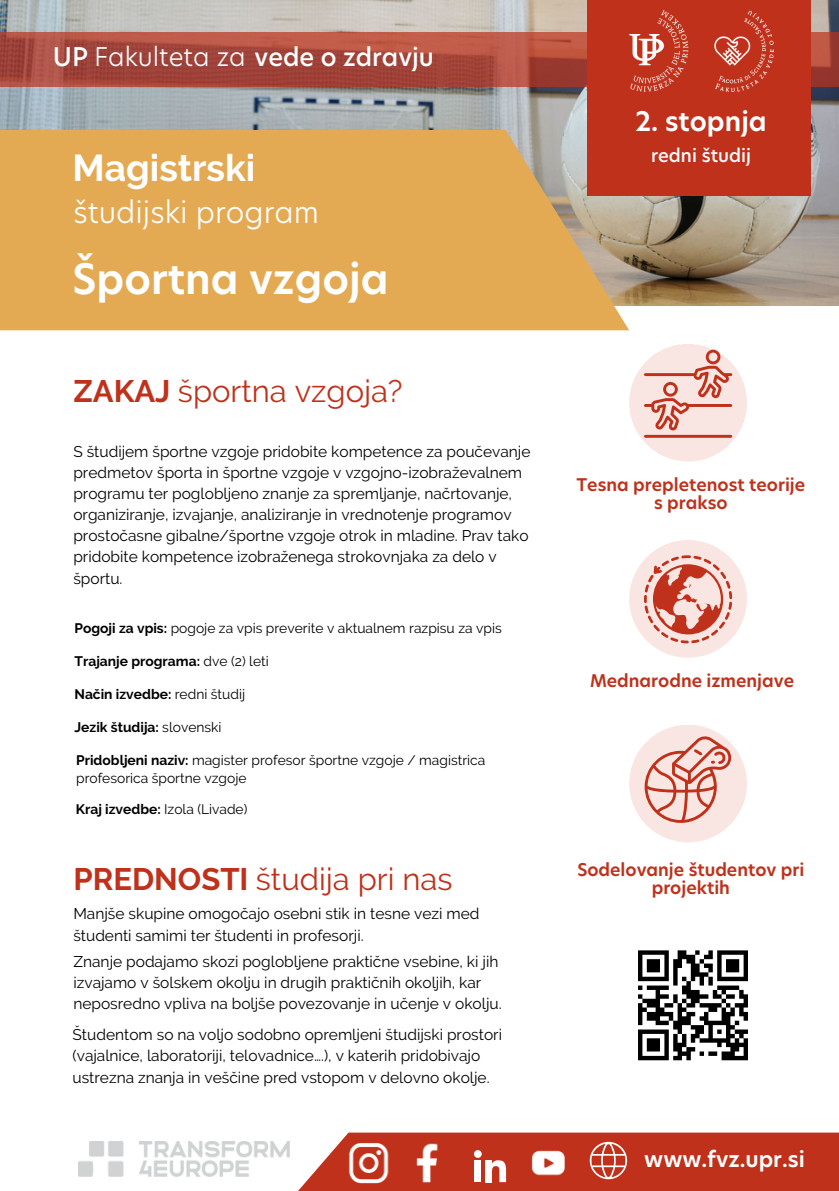
<style>
.page{position:relative;width:839px;height:1191px;background:#fff}
.page>*{position:absolute;margin:0;border:0;box-sizing:border-box;transform-origin:0 0}
.t1{font:600 41px "Hero New";color:#fff}
.t2{font:700 37.2px "Raleway";color:#fff}
.t3{font:31px "Raleway";color:#bf311a}
.t4{font:300 29.6px "Hero New";color:#fff}
.t5{font:600 26.4px "Hero New";color:#fff}
.t6{font:500 24.6px "Hero New";color:#fff}
.t7{font:600 21.4px "Hero New";color:#fff}
.t8{font:500 18px "Hero New";color:#fff}
.t9{font:600 17.2px/18px "Hero New";color:#bf311a;text-align:center}
.t10{font:15.4px/21.2px "Raleway";color:#000}
.t11{font:13.8px/18.4px "Raleway";color:#000}
.t12{font:700 13.8px "Raleway";color:#000}
.s1{font-size:25.4px}
.s2{font-weight:300;font-size:25.4px}
.s3{font-weight:700}
.s4{font-weight:400}
</style>
<div class="page">
<img style="left:0;top:0;width:838px;height:305px">
<div style="left:0;top:228px;width:629px;height:102px;background:#e4aa53"></div>
<div style="left:0;top:130px;width:568px;height:102px;background:#e4aa53"></div>
<svg style="left:0;top:32px;width:838px;height:54px;background:#aa4a3d"></svg>
<div style="left:629px;top:344px;width:118px;height:118px;background:#f9e6e2;border-radius:50%"></div>
<div style="left:629px;top:540px;width:118px;height:118px;background:#f9e6e2;border-radius:50%"></div>
<div style="left:587px;top:0;width:223px;height:196px;background:#bf311a"></div>
<img style="left:629px;top:10px;width:144px;height:81px">
<svg style="left:644px;top:555px;width:88px;height:88px"></svg>
<div style="left:629px;top:725px;width:118px;height:117px;background:#f9e6e2;border-radius:50%"></div>
<svg style="left:644px;top:736px;width:87px;height:86px"></svg>
<svg style="left:644px;top:350px;width:88px;height:80px"></svg>
<hr style="left:644px;top:435px;width:88px;height:3px;background:#bf311a">
<div style="left:638px;top:950px;width:30px;height:5px;background:#000"></div>
<div style="left:646px;top:959px;width:14px;height:5px;background:#000"></div>
<hr style="left:646px;top:964px;width:14px;height:4px;background:#000">
<hr style="left:646px;top:968px;width:14px;height:4px;background:#000">
<svg style="left:638px;top:955px;width:4px;height:22px"></svg>
<hr style="left:638px;top:977px;width:30px;height:4px;background:#000">
<hr style="left:646px;top:986px;width:22px;height:4px;background:#000">
<hr style="left:642px;top:999px;width:18px;height:4px;background:#000">
<div style="left:646px;top:1003px;width:14px;height:5px;background:#000"></div>
<hr style="left:646px;top:1012px;width:27px;height:4px;background:#000">
<div style="left:646px;top:1016px;width:14px;height:5px;background:#000"></div>
<svg style="left:638px;top:986px;width:8px;height:39px"></svg>
<svg style="left:638px;top:1030px;width:17px;height:4px"></svg>
<div style="left:646px;top:1038px;width:14px;height:5px;background:#000"></div>
<hr style="left:646px;top:1043px;width:14px;height:4px;background:#000">
<div style="left:646px;top:1047px;width:14px;height:5px;background:#000"></div>
<svg style="left:638px;top:1034px;width:4px;height:22px"></svg>
<hr style="left:638px;top:1056px;width:30px;height:4px;background:#000">
<svg style="left:655px;top:950px;width:93px;height:110px"></svg>
<hr style="left:721px;top:1056px;width:27px;height:4px;background:#000">
<img style="left:78px;top:1142px;width:201px;height:34px">
<div style="left:279px;top:1133px;width:559px;height:58px;background:#bf311a"></div>
<img style="left:349px;top:1143px;width:89px;height:41px">
<img style="left:531px;top:1150px;width:34px;height:26px">
<svg style="left:589px;top:1142px;width:38px;height:37px"></svg>
<svg style="left:474px;top:1150px;width:7px;height:8px"></svg>
<div style="left:474px;top:1161px;width:7px;height:21px;background:#fff"></div>
<div style="left:485px;top:1161px;width:6px;height:21px;background:#fff"></div>
<svg style="left:490px;top:1160px;width:16px;height:22px"></svg>
<p class="t6" style="left:53px;top:40px;width:382px"><span class="s1">UP</span> <span class="s2">Fakulteta za</span> vede o zdravju</p>
<h1 class="t2" style="left:73px;top:146px;width:184px">Magistrski</h1>
<h4 class="t4" style="left:73px;top:191px;width:247px">študijski program</h4>
<h2 class="t1" style="left:73px;top:250px;width:317px">Športna vzgoja</h2>
<p class="t3" style="left:73px;top:373px;width:331px"><span class="s3">ZAKAJ</span> športna vzgoja?</p>
<h6 class="t10" style="left:73px;top:441px;width:458px">S študijem športne vzgoje pridobite kompetence za poučevanje predmetov športa in športne vzgoje v vzgojno-izobraževalnem programu ter poglobljeno znanje za spremljanje, načrtovanje, organiziranje, izvajanje, analiziranje in vrednotenje programov prostočasne gibalne/športne vzgoje otrok in mladine. Prav tako pridobite kompetence izobraženega strokovnjaka za delo v športu.</h6>
<p class="t11" style="left:74px;top:619px;width:429px"><span class="s3">Pogoji za vpis:</span> pogoje za vpis preverite v aktualnem razpisu za vpis</p>
<p class="t12" style="left:74px;top:653px;width:196px">Trajanje programa: <span class="s4">dve (2) leti</span></p>
<p class="t12" style="left:74px;top:686px;width:172px">Način izvedbe: <span class="s4">redni študij</span></p>
<p class="t12" style="left:74px;top:719px;width:148px">Jezik študija: <span class="s4">slovenski</span></p>
<p class="t11" style="left:76px;top:751px;width:410px"><span class="s3">Pridobljeni naziv:</span> magister profesor športne vzgoje / magistrica profesorica športne vzgoje</p>
<p class="t11" style="left:76px;top:800px;width:173px"><span class="s3">Kraj izvedbe:</span> Izola (Livade)</p>
<p class="t3" style="left:73px;top:861px;width:380px"><span class="s3">PREDNOSTI</span> študija pri nas</p>
<p class="t10" style="left:73px;top:903px;width:407px">Manjše skupine omogočajo osebni stik in tesne vezi med</p>
<p class="t10" style="left:73px;top:925px;width:292px">študenti samimi ter študenti in profesorji.</p>
<p class="t10" style="left:73px;top:951px;width:430px">Znanje podajamo skozi poglobljene praktične vsebine, ki jih izvajamo v šolskem okolju in drugih praktičnih okoljih, kar neposredno vpliva na boljše povezovanje in učenje v okolju.</p>
<p class="t10" style="left:73px;top:1024px;width:431px">Študentom so na voljo sodobno opremljeni študijski prostori (vajalnice, laboratoriji, telovadnice….), v katerih pridobivajo ustrezna znanja in veščine pred vstopom v delovno okolje.</p>
<h3 class="t5" style="left:635px;top:103px;width:133px">2. stopnja</h3>
<h4 class="t8" style="left:651px;top:143px;width:101px">redni študij</h4>
<h5 class="t9" style="left:576px;top:476px;width:230px">Tesna prepletenost teorije</h5>
<p class="t9" style="left:654px;top:494px;width:75px">s prakso</p>
<h6 class="t9" style="left:590px;top:672px;width:205px">Mednarodne izmenjave</h6>
<p class="t9" style="left:577px;top:861px;width:228px">Sodelovanje študentov pri projektih</p>
<p class="t7" style="left:644px;top:1144px;width:162px">www.fvz.upr.si</p>
</div>
